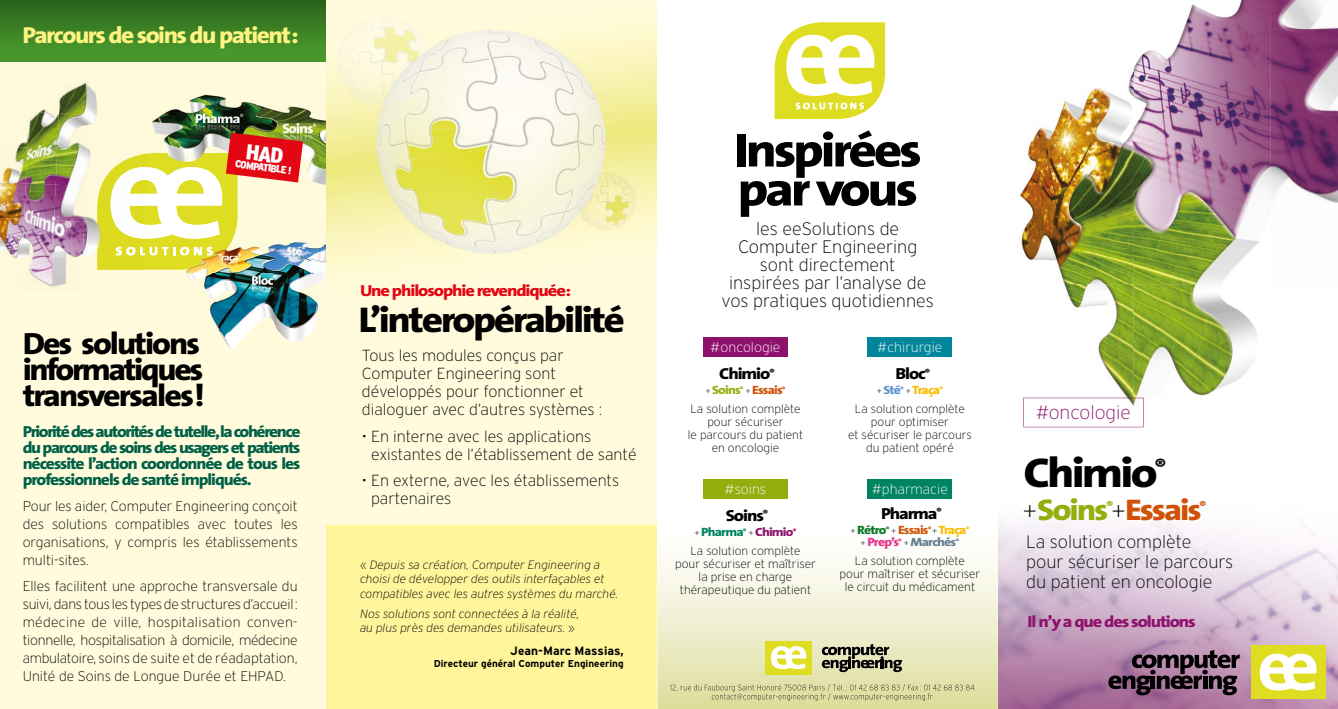
<style>
.page{position:relative;width:1338px;height:709px;background:#fff}
.page>*{position:absolute;margin:0;border:0;box-sizing:border-box;transform-origin:0 0}
.t1{font:800 48px/39px "The Sans";letter-spacing:-.06em;color:#000;scale:1.15 1}
.t2{font:800 42px "The Sans";letter-spacing:-.06em;color:#000;scale:1.15 1}
.t3{font:800 36px "The Sans";letter-spacing:-.06em;color:#000;scale:1.15 1}
.t4{font:800 30.8px/25.9px "The Sans";letter-spacing:-.06em;color:#000;scale:1.1 1}
.t5{font:800 30px "The Sans";letter-spacing:-.06em;color:#cf5208;scale:1.15 1}
.t6{font:800 23.1px "The Sans";letter-spacing:-.06em;color:#fff482;scale:1.1 1}
.t7{font:200 19.2px "Interstate";color:#8f116e}
.t8{font:200 18px/18px "Interstate";color:#000}
.t9{font:800 17.5px "The Sans";color:#000;scale:1.15 1}
.t10{font:200 16px/18px "Interstate";color:#000}
.t11{font:800 16px/16px "The Sans";letter-spacing:-.06em;color:#006046;text-align:justify;scale:1.1 1}
.t12{font:800 16px "The Sans";letter-spacing:-.06em;color:#e30613;scale:1.15 1}
.t13{font:800 16px "The Sans";letter-spacing:-.06em;color:#000;scale:1.15 1}
.t14{font:800 16px "The Sans";letter-spacing:-.06em;color:#8f116e;scale:1.15 1}
.t15{font:200 14px/18px "Interstate";color:#000;text-align:justify}
.t16{font:200 14px "Interstate";color:#fff}
.t17{font:200 12px/13px "Interstate";color:#000;text-align:center}
.t18{font:italic 200 12px/14.4px "Interstate";color:#000}
.t19{font:800 12px/12px "The Sans";letter-spacing:-.06em;color:#657f92;text-align:center;scale:1.15 1}
.t20{font:700 12px "Interstate";color:#000}
.t21{font:800 12px "The Sans";letter-spacing:-.06em;color:#008360;scale:1.15 1}
.t22{font:800 12px "The Sans";letter-spacing:-.06em;color:#cf5208;scale:1.15 1}
.t23{font:800 12px "The Sans";letter-spacing:-.06em;color:#fbba00;scale:1.15 1}
.t24{font:900 condensed 10.6px "Interstate";color:#fff;scale:1.1 1}
.t25{font:800 10.5px "The Sans";color:#cf5208;scale:1.15 1}
.t26{font:700 10px "Interstate";color:#000}
.s1{font-style:normal}
.s2{font-style:italic}
.s3{font-weight:200;font-size:8px;color:#000}
.s4{color:#95ad0d}
.s5{color:#8f116e}
.s6{color:#6193ce}
.s7{color:#107627}
.s8{color:#cf5208}
.s9{color:#fbba00}
.s10{color:#e8308a}
.s11{font-family:"The Sans Extra Light Caps";font-weight:400;font-size:23px;color:#000}
</style>
<div class="page">
<div style="left:326px;top:0;width:332px;height:549px;background:#fffbdc"></div>
<svg style="left:326px;top:169px;width:332px;height:128px"></svg>
<svg style="left:326px;top:0;width:332px;height:169px"></svg>
<div style="left:0;top:0;width:326px;height:709px;background:#fffbdc"></div>
<img style="left:580px;top:168px;width:61px;height:67px">
<img style="left:330px;top:9px;width:35px;height:26px">
<img style="left:365px;top:9px;width:36px;height:26px">
<img style="left:401px;top:9px;width:36px;height:15px">
<img style="left:330px;top:35px;width:44px;height:78px">
<img style="left:580px;top:266px;width:34px;height:7px">
<img style="left:374px;top:159px;width:103px;height:80px">
<img style="left:477px;top:159px;width:103px;height:80px">
<img style="left:580px;top:159px;width:34px;height:9px">
<img style="left:580px;top:235px;width:34px;height:31px">
<img style="left:374px;top:239px;width:206px;height:34px">
<img style="left:409px;top:24px;width:205px;height:135px">
<img style="left:374px;top:113px;width:35px;height:50px">
<img style="left:374px;top:24px;width:63px;height:4px">
<img style="left:374px;top:28px;width:63px;height:85px">
<div style="left:326px;top:525px;width:332px;height:184px;background:#fff69b"></div>
<img style="left:151px;top:61px;width:175px;height:62px">
<img style="left:152px;top:123px;width:69px;height:10px">
<img style="left:221px;top:123px;width:105px;height:36px">
<img style="left:306px;top:159px;width:20px;height:26px">
<img style="left:40px;top:109px;width:8px;height:3px">
<img style="left:59px;top:82px;width:39px;height:33px">
<img style="left:18px;top:141px;width:9px;height:5px">
<img style="left:27px;top:112px;width:30px;height:36px">
<img style="left:57px;top:113px;width:32px;height:35px">
<img style="left:87px;top:115px;width:10px;height:35px">
<img style="left:0;top:146px;width:27px;height:72px">
<img style="left:26px;top:148px;width:61px;height:37px">
<img style="left:86px;top:150px;width:5px;height:35px">
<img style="left:24px;top:183px;width:32px;height:35px">
<img style="left:54px;top:185px;width:30px;height:35px">
<img style="left:84px;top:216px;width:11px;height:4px">
<img style="left:0;top:218px;width:54px;height:36px">
<img style="left:53px;top:220px;width:44px;height:36px">
<img style="left:10px;top:254px;width:11px;height:5px">
<img style="left:21px;top:254px;width:32px;height:33px">
<img style="left:51px;top:256px;width:31px;height:31px">
<img style="left:81px;top:257px;width:1px;height:30px">
<img style="left:186px;top:270px;width:34px;height:63px">
<img style="left:220px;top:243px;width:106px;height:107px">
<div style="left:0;top:0;width:326px;height:61px;background:linear-gradient(to bottom,#2c641b,#4b9f2e)"></div>
<img style="left:999px;top:0;width:339px;height:709px">
<svg style="left:998px;top:521px;width:1px;height:188px"></svg>
<svg style="left:658px;top:558px;width:340px;height:151px;background:#eeeecf"></svg>
<svg style="left:1108px;top:650px;width:132px;height:45px;background:#6c4e66"></svg>
<div style="left:1251px;top:645px;width:74px;height:54px;background:#dedd21"></div>
<svg style="left:1260px;top:653px;width:57px;height:37px"></svg>
<svg style="left:822px;top:644px;width:80px;height:28px;background:#898871"></svg>
<div style="left:765px;top:641px;width:47px;height:33px;background:#dedd21"></div>
<svg style="left:771px;top:646px;width:35px;height:23px"></svg>
<img style="left:670px;top:684px;width:304px;height:8px">
<img style="left:712px;top:693px;width:221px;height:8px">
<svg style="left:775px;top:22px;width:110px;height:97px"></svg>
<svg style="left:1023px;top:398px;width:121px;height:29px"></svg>
<div style="left:703px;top:337px;width:85px;height:20px;background:#8f116e"></div>
<div style="left:868px;top:337px;width:84px;height:20px;background:#00869a"></div>
<div style="left:703px;top:479px;width:85px;height:19px;background:#95ad0d"></div>
<div style="left:868px;top:479px;width:84px;height:19px;background:#008360"></div>
<svg style="left:97px;top:133px;width:206px;height:137px"></svg>
<h3 class="t6" style="left:23px;top:15px;width:253px">Parcours de soins du patient :</h3>
<p class="t24" style="left:236px;top:158px;width:53px;rotate:7deg">COMPATIBLE !</p>
<h3 class="t4" style="left:23px;top:329px;width:167px">Des solutions informatiques transversales !</h3>
<p class="t11" style="left:23px;top:423px;width:254px">Priorité des autorités de tutelle,la cohérence du parcours de soins des usagers et patients nécessite l’action coordonnée de tous les professionnels de santé impliqués.</p>
<p class="t15" style="left:23px;top:497px;width:276px">Pour les aider, Computer Engineering conçoit des solutions compatibles avec toutes les organisations, y compris les établissements multi-sites.</p>
<p class="t15" style="left:23px;top:576px;width:276px">Elles facilitent une approche transversale du suivi, dans tous les types de structures d’accueil : médecine de ville, hospitalisation conven&shy;tionnelle, hospitalisation à domicile, médecine ambulatoire, soins de suite et de réadaptation, Unité de Soins de Longue Durée et EHPAD.</p>
<p class="t12" style="left:360px;top:277px;width:185px">Une philosophie revendiquée :</p>
<h3 class="t3" style="left:359px;top:289px;width:233px">L’interopérabilité</h3>
<p class="t10" style="left:362px;top:346px;width:242px">Tous les modules conçus par<br>Computer Engineering sont développés pour fonctionner et dialoguer avec d’autres systèmes :</p>
<p class="t10" style="left:371px;top:427px;width:267px;text-indent:-9px">• En interne avec les applications existantes de l’établissement de santé</p>
<p class="t10" style="left:371px;top:471px;width:250px;text-indent:-9px">• En externe, avec les établissements partenaires</p>
<p class="t18" style="left:360px;top:557px;width:260px"><span class="s1">«</span> Depuis sa création, Computer Engineering a choisi de développer des outils interfaçables et compatibles avec les autres systèmes du marché.</p>
<p class="t18" style="left:360px;top:606px;width:221px">Nos solutions sont connectées à la réalité, au plus près des demandes utilisateurs. <span class="s1">»</span></p>
<p class="t20" style="left:510px;top:644px;width:115px">Jean-Marc Massias,</p>
<p class="t26" style="left:434px;top:658px;width:191px">Directeur général Computer Engineering</p>
<h1 class="t1" style="left:734px;top:130px;width:165px">Inspirées par vous</h1>
<p class="t8" style="left:722px;top:219px;width:214px;text-align:center">les eeSolutions de<br>Computer Engineering sont directement<br>inspirées par l’analyse de vos pratiques quotidiennes</p>
<p class="t16" style="left:711px;top:339px;width:71px"><span class="s2">#</span>oncologie</p>
<p class="t13" style="left:719px;top:360px;width:50px">Chimio<sup>®</sup></p>
<p class="t22" style="left:705px;top:380px;width:71px"><span class="s3">+</span> <span class="s4">Soins</span><sup>®</sup> <span class="s3">+</span> Essais<sup>®</sup></p>
<p class="t17" style="left:688px;top:402px;width:117px">La solution complète pour sécuriser<br>le parcours du patient en oncologie</p>
<p class="t16" style="left:725px;top:480px;width:43px"><span class="s2">#</span>soins</p>
<p class="t13" style="left:726px;top:502px;width:38px">Soins<sup>®</sup></p>
<p class="t21" style="left:695px;top:521px;width:90px"><span class="s3">+</span> Pharma<sup>®</sup> <span class="s3">+</span> <span class="s5">Chimio</span><sup>®</sup></p>
<p class="t17" style="left:675px;top:543px;width:142px">La solution complète<br>pour sécuriser et maîtriser la prise en charge thérapeutique du patient</p>
<p class="t16" style="left:877px;top:339px;width:66px"><span class="s2">#</span>chirurgie</p>
<p class="t13" style="left:896px;top:360px;width:32px">Bloc<sup>®</sup></p>
<p class="t23" style="left:877px;top:380px;width:59px"><span class="s3">+</span> <span class="s6">Sté</span><sup>®</sup> <span class="s3">+</span> Traça<sup>®</sup></p>
<p class="t17" style="left:848px;top:402px;width:125px">La solution complète pour optimiser<br>et sécuriser le parcours du patient opéré</p>
<p class="t16" style="left:872px;top:480px;width:77px"><span class="s2">#</span>pharmacie</p>
<p class="t13" style="left:881px;top:500px;width:54px">Pharma<sup>®</sup></p>
<p class="t19" style="left:850px;top:523px;width:105px"><span class="s3">+</span> <span class="s7">Rétro</span><sup>®</sup> <span class="s3">+</span> <span class="s8">Essais</span><sup>®</sup> <span class="s3">+</span> <span class="s9">Traça</span><sup>® </sup><span class="s3">+</span> <span class="s10">Prep’s</span><sup>®</sup> <span class="s3">+</span> Marchés<sup>®</sup></p>
<p class="t17" style="left:840px;top:553px;width:142px">La solution complète<br>pour maîtriser et sécuriser le circuit du médicament</p>
<h3 class="t7" style="left:1036px;top:401px;width:96px"><span class="s2">#</span>oncologie</h3>
<h2 class="t2" style="left:1023px;top:437px;width:118px">Chimio</h2>
<p class="t9" style="left:1155px;top:451px;width:11px">®</p>
<h3 class="t5" style="left:1023px;top:484px;width:156px"><span class="s11">+</span><span class="s4">Soins</span><sup>®</sup><span class="s11">+</span>Essais</h3>
<p class="t25" style="left:1199px;top:496px;width:7px">®</p>
<p class="t8" style="left:1026px;top:532px;width:209px;line-height:20px">La solution complète<br>pour sécuriser le parcours du patient en oncologie</p>
<p class="t14" style="left:1028px;top:608px;width:148px">Il n’y a que des solutions</p>
</div>
